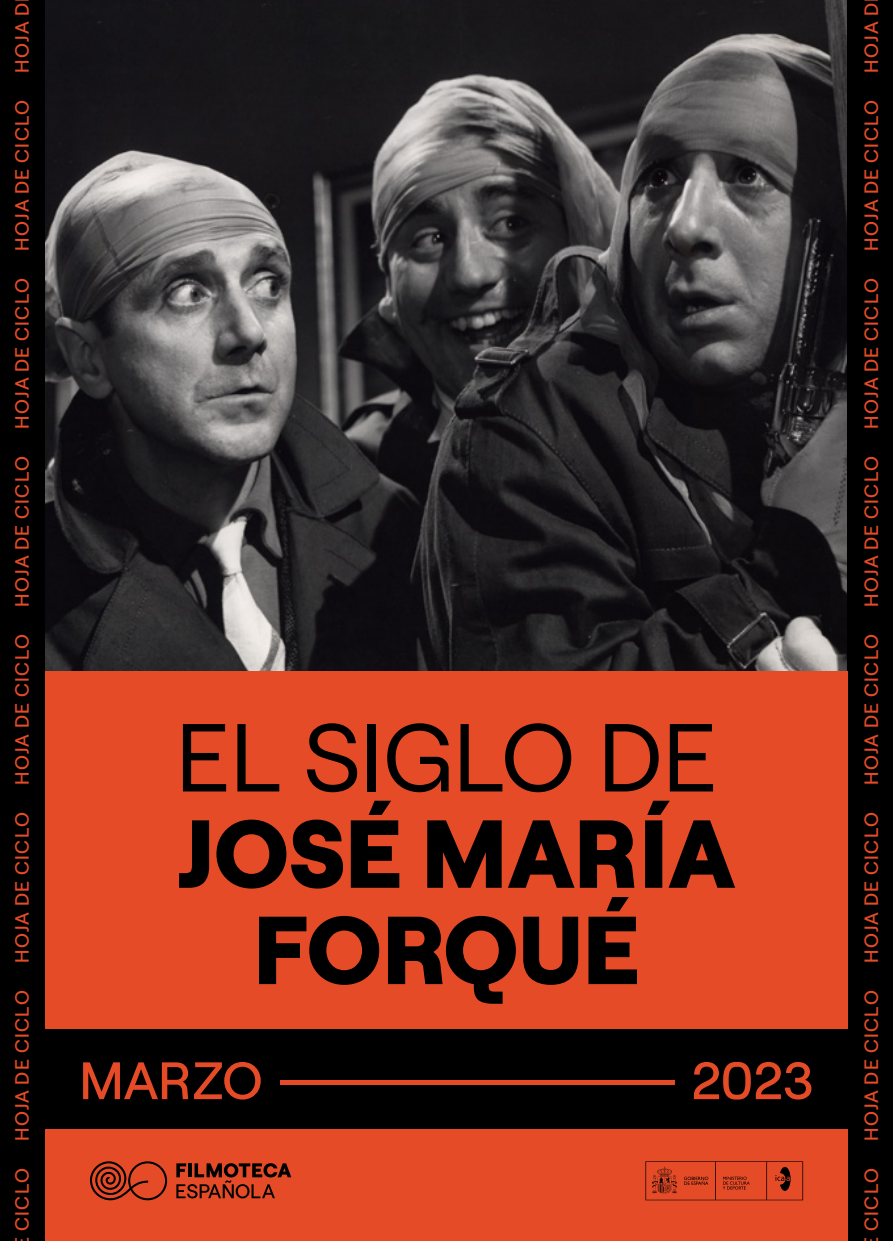
<style>
.page{position:relative;width:893px;height:1241px;background:#fff}
.page>*{position:absolute;margin:0;border:0;box-sizing:border-box;transform-origin:0 0}
.t1{font:800 96.25px/96.2px "Roobert";color:#000;text-align:center}
.t2{font:96.25px "Roobert";color:#000}
.t3{font:500 52.5px "Roobert";letter-spacing:-.005em;color:#e64b28}
.t4{font:500 19.25px "Roobert";letter-spacing:.08em;color:#e64b28}
</style>
<div class="page">
<img style="left:45px;top:0;width:803px;height:671px">
<div style="left:848px;top:0;width:45px;height:1240px;background:#000"></div>
<div style="left:45px;top:671px;width:803px;height:425px;background:#e64b28"></div>
<div style="left:45px;top:1114px;width:803px;height:126px;background:#e64b28"></div>
<svg style="left:176px;top:1163px;width:115px;height:35px"></svg>
<svg style="left:89px;top:1161px;width:78px;height:38px"></svg>
<svg style="left:645px;top:1161px;width:158px;height:38px"></svg>
<div style="left:0;top:0;width:45px;height:1240px;background:#000"></div>
<div style="left:45px;top:1029px;width:803px;height:99px;background:#000"></div>
<p class="t4" style="left:8px;top:73px;width:71px;rotate:-90deg">HOJA D</p>
<p class="t4" style="left:8px;top:250px;width:152px;rotate:-90deg">HOJA DE CICLO</p>
<p class="t4" style="left:8px;top:428px;width:152px;rotate:-90deg">HOJA DE CICLO</p>
<p class="t4" style="left:8px;top:606px;width:152px;rotate:-90deg">HOJA DE CICLO</p>
<p class="t4" style="left:8px;top:784px;width:152px;rotate:-90deg">HOJA DE CICLO</p>
<p class="t4" style="left:8px;top:962px;width:152px;rotate:-90deg">HOJA DE CICLO</p>
<p class="t4" style="left:8px;top:1140px;width:152px;rotate:-90deg">HOJA DE CICLO</p>
<p class="t4" style="left:8px;top:1231px;width:65px;rotate:-90deg">CICLO</p>
<h1 class="t2" style="left:176px;top:685px;width:543px">EL SIGLO DE</h1>
<h1 class="t1" style="left:177px;top:797px;width:560px">JOSÉ MARÍA<br>FORQUÉ</h1>
<h2 class="t3" style="left:79px;top:1040px;width:736px">MARZO ----------------------- 2023</h2>
<p class="t4" style="left:857px;top:73px;width:71px;rotate:-90deg">HOJA D</p>
<p class="t4" style="left:857px;top:250px;width:152px;rotate:-90deg">HOJA DE CICLO</p>
<p class="t4" style="left:857px;top:428px;width:152px;rotate:-90deg">HOJA DE CICLO</p>
<p class="t4" style="left:857px;top:606px;width:152px;rotate:-90deg">HOJA DE CICLO</p>
<p class="t4" style="left:857px;top:784px;width:152px;rotate:-90deg">HOJA DE CICLO</p>
<p class="t4" style="left:857px;top:962px;width:152px;rotate:-90deg">HOJA DE CICLO</p>
<p class="t4" style="left:857px;top:1140px;width:152px;rotate:-90deg">HOJA DE CICLO</p>
<p class="t4" style="left:857px;top:1231px;width:65px;rotate:-90deg">CICLO</p>
</div>
